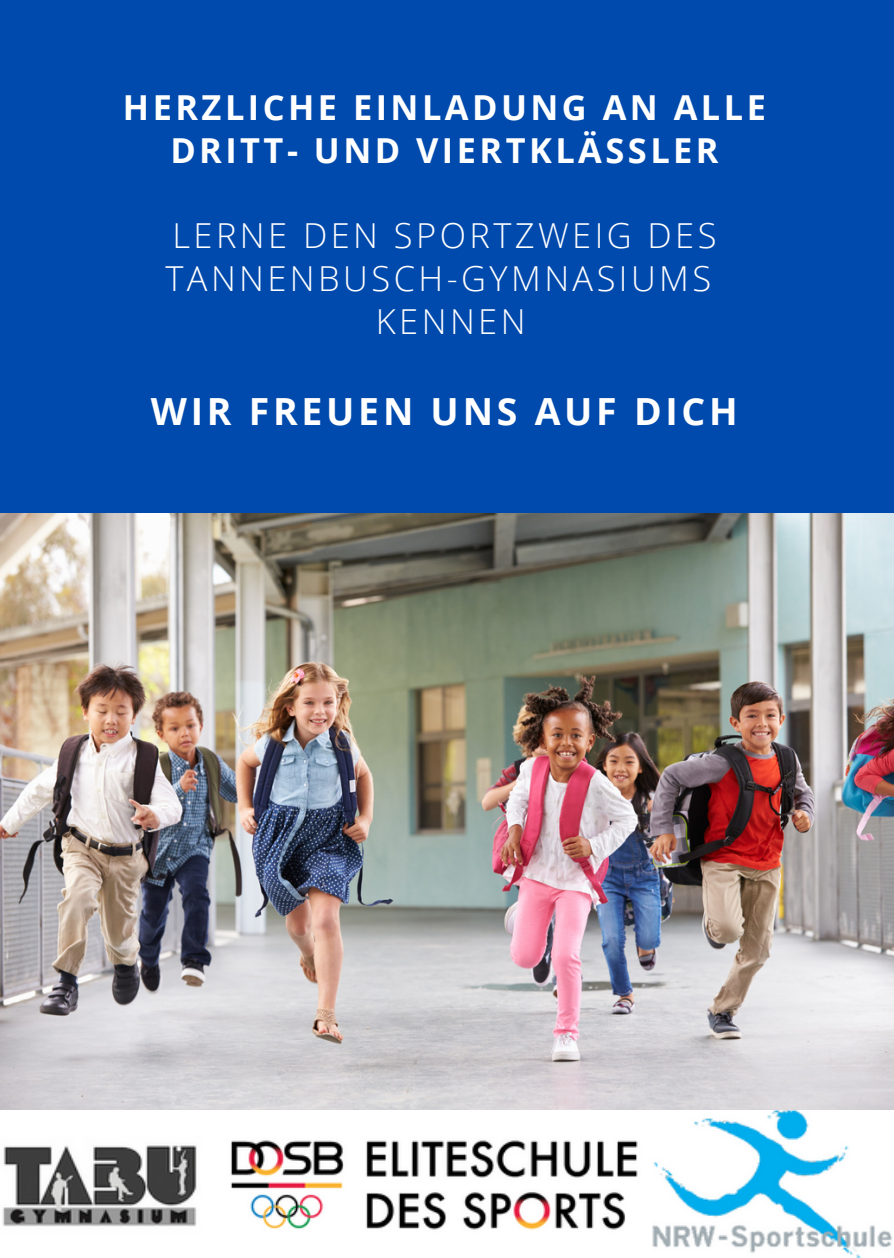
<style>
.page{position:relative;width:894px;height:1258px;background:#fff}
.page>*{position:absolute;margin:0;border:0;box-sizing:border-box;transform-origin:0 0}
.t1{font:700 37.5px "Open Sans";letter-spacing:.1em;color:#fff}
.t2{font:300 34.5px/42.6px "Open Sans";letter-spacing:.1em;color:#fff;text-align:center}
.t3{font:700 34.5px/42.6px "Open Sans";letter-spacing:.1em;color:#fff;text-align:center}
</style>
<div class="page">
<div style="left:0;top:0;width:893px;height:1258px;background:#004aad"></div>
<img style="left:0;top:513px;width:893px;height:745px">
<p class="t3" style="left:123px;top:86px;width:644px">HERZLICHE EINLADUNG AN ALLE<br>DRITT- UND VIERTKLÄSSLER</p>
<p class="t2" style="left:165px;top:214px;width:552px">LERNE DEN SPORTZWEIG DES<br>TANNENBUSCH-GYMNASIUMS<br>KENNEN</p>
<p class="t1" style="left:151px;top:384px;width:588px">WIR FREUEN UNS AUF DICH</p>
</div>
